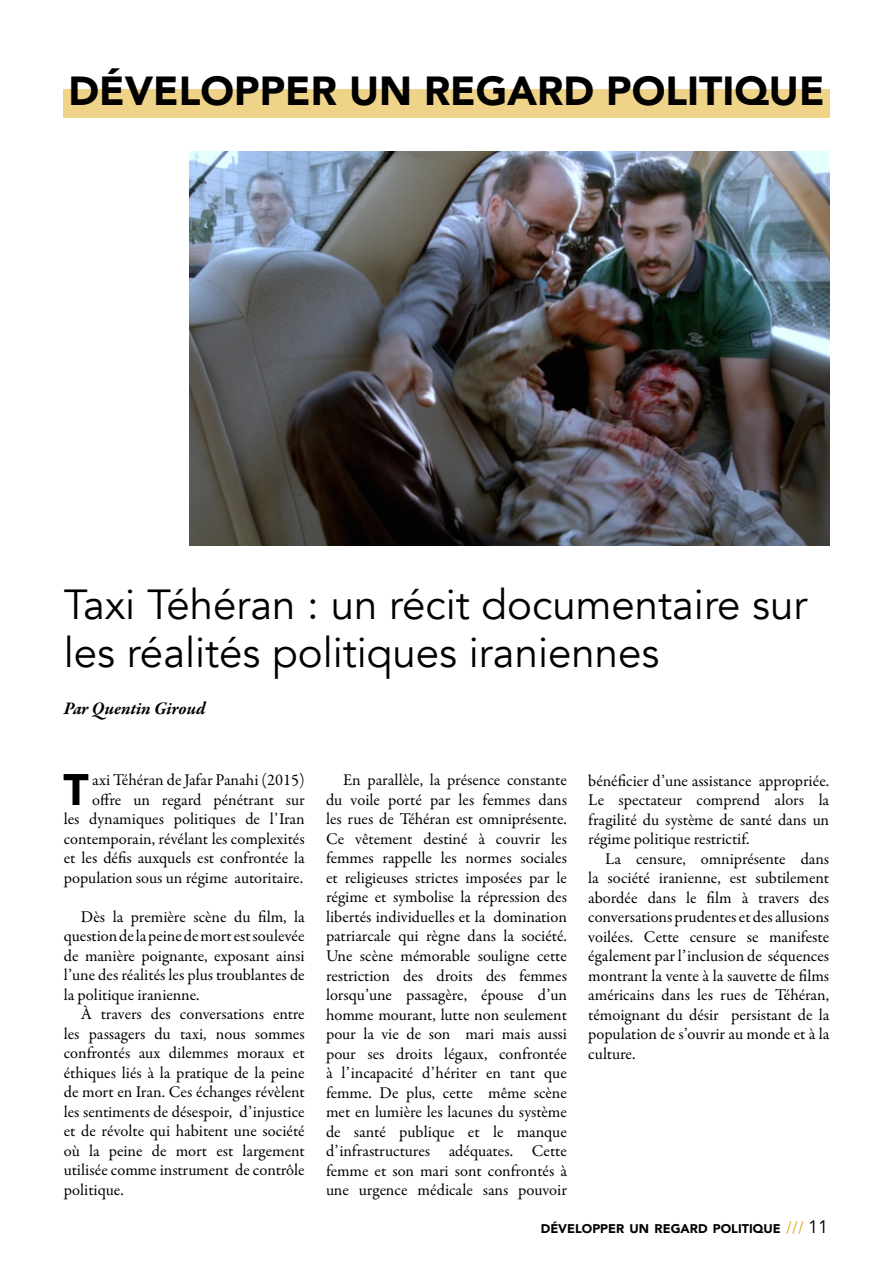
<style>
.page{position:relative;width:893px;height:1263px;background:#fff}
.page>*{position:absolute;margin:0;border:0;box-sizing:border-box;transform-origin:0 0}
.t1{font:900 44.1px "Avenir";color:#000}
.t2{font:42px/48px "Avenir";color:#000}
.t3{font:900 40.5px "Avenir";color:#000}
.t4{font:italic 700 18px "Garamond Premr Pro";letter-spacing:-.005em;color:#000}
.t5{font:16.5px/19.5px "Garamond Premr Pro";color:#000;text-align:justify}
.t6{font:900 12.6px "Avenir";color:#000}
.s1{font-family:"Minion Pro";font-weight:400;font-size:18px;color:#dda813}
.s2{font-weight:400;font-size:18px}
</style>
<div class="page">
<img style="left:190px;top:152px;width:639px;height:394px">
<div style="left:64px;top:90px;width:766px;height:28px;background:#eed388"></div>
<h3 class="t3" style="left:68px;top:56px;width:757px">DÉVELOPPER UN REGARD POLITIQUE</h3>
<h2 class="t2" style="left:64px;top:581px;width:745px">Taxi Téhéran : un récit documentaire sur les réalités politiques iraniennes</h2>
<p class="t4" style="left:64px;top:697px;width:143px">Par Quentin Giroud</p>
<p class="t5" style="left:64px;top:771px;width:242px;text-align:right">axi Téhéran de Jafar Panahi (2015) offre un regard pénétrant sur<br>les dynamiques politiques de l’Iran contemporain, révélant les complexités et les défis auxquels est confrontée la population sous un régime autoritaire.</p>
<p class="t5" style="left:64px;top:907px;width:242px;text-indent:17px">Dès la première scène du film, la question de la peine de mort est soulevée de manière poignante, exposant ainsi l’une des réalités les plus troublantes de la politique iranienne.</p>
<p class="t5" style="left:64px;top:1005px;width:242px;text-indent:17px">À travers des conversations entre les passagers du taxi, nous sommes confrontés aux dilemmes moraux et éthiques liés à la pratique de la peine de mort en Iran. Ces échanges révèlent les sentiments de désespoir, d’injustice et de révolte qui habitent une société où la peine de mort est largement utilisée comme instrument de contrôle politique.</p>
<h1 class="t1" style="left:63px;top:752px;width:27px">T</h1>
<p class="t5" style="left:326px;top:771px;width:242px;text-indent:17px">En parallèle, la présence constante du voile porté par les femmes dans les rues de Téhéran est omniprésente.<br>Ce vêtement destiné à couvrir les femmes rappelle les normes sociales et religieuses strictes imposées par le régime et symbolise la répression des libertés individuelles et la domination patriarcale qui règne dans la société.<br>Une scène mémorable souligne cette restriction des droits des femmes lorsqu’une passagère, épouse d’un homme mourant, lutte non seulement pour la vie de son mari mais aussi pour ses droits légaux, confrontée à l’incapacité d’hériter en tant que femme. De plus, cette même scène met en lumière les lacunes du système de santé publique et le manque d’infrastructures adéquates. Cette femme et son mari sont confrontés à une urgence médicale sans pouvoir</p>
<p class="t5" style="left:588px;top:771px;width:242px">bénéficier d’une assistance appropriée.<br>Le spectateur comprend alors la fragilité du système de santé dans un régime politique restrictif.</p>
<p class="t5" style="left:588px;top:849px;width:242px;text-indent:17px">La censure, omniprésente dans la société iranienne, est subtilement abordée dans le film à travers des conversations prudentes et des allusions voilées. Cette censure se manifeste également par l’inclusion de séquences montrant la vente à la sauvette de films américains dans les rues de Téhéran, témoignant du désir persistant de la population de s’ouvrir au monde et à la culture.</p>
<p class="t6" style="left:541px;top:1217px;width:289px">DÉVELOPPER UN REGARD POLITIQUE <span class="s1">///</span> <span class="s2">11</span></p>
</div>
